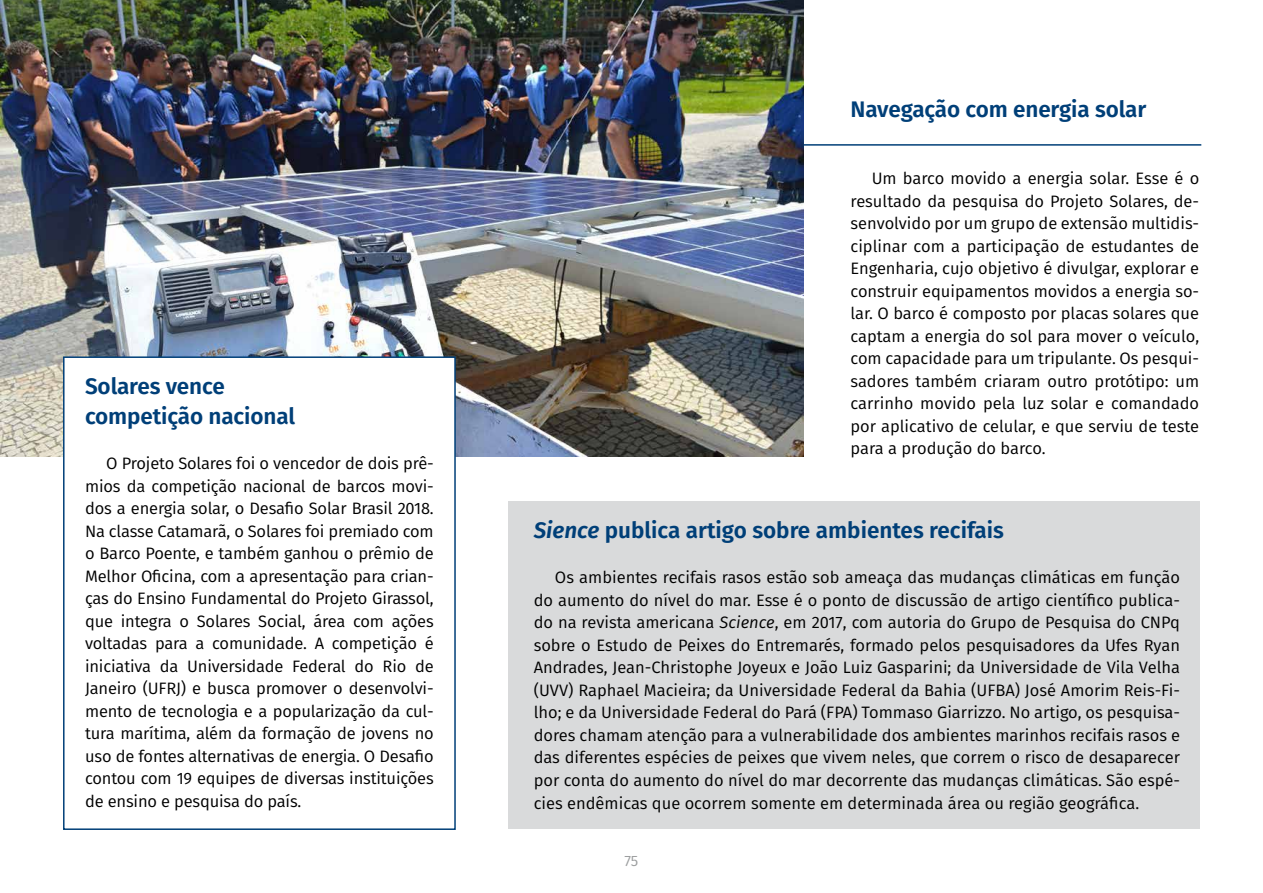
<style>
.page{position:relative;width:1263px;height:893px;background:#fff}
.page>*{position:absolute;margin:0;border:0;box-sizing:border-box;transform-origin:0 0}
.t1{font:600 22.5px/30px "Fira Sans";letter-spacing:-.005em;color:#003f78}
.t2{font:16.5px/22.5px "Fira Sans";letter-spacing:-.01em;color:#000;text-align:justify}
.t3{font:15px "Fira Sans";color:#9c9e9f}
.s1{font-style:italic}
</style>
<div class="page">
<div style="left:508px;top:502px;width:691px;height:327px;background:#d9dadb"></div>
<hr style="left:406px;top:144px;width:795px;height:2px;background:#003f78">
<img style="left:0;top:0;width:804px;height:456px">
<div style="left:63px;top:356px;width:393px;height:474px;background:#fff;border:2px solid #003f78"></div>
<h1 class="t1" style="left:85px;top:370px;width:212px">Solares vence competição nacional</h1>
<p class="t2" style="left:85px;top:452px;width:350px;text-indent:21px">O Projeto Solares foi o vencedor de dois prê&shy;mios da competição nacional de barcos movi&shy;dos a energia solar, o Desafio Solar Brasil 2018.<br>Na classe Catamarã, o Solares foi premiado com o Barco Poente, e também ganhou o prêmio de Melhor Oficina, com a apresentação para crian&shy;ças do Ensino Fundamental do Projeto Girassol, que integra o Solares Social, área com ações voltadas para a comunidade. A competição é iniciativa da Universidade Federal do Rio de Janeiro (UFRJ) e busca promover o desenvolvi&shy;mento de tecnologia e a popularização da cul&shy;tura marítima, além da formação de jovens no uso de fontes alternativas de energia. O Desafio contou com 19 equipes de diversas instituições de ensino e pesquisa do país.</p>
<h1 class="t1" style="left:850px;top:93px;width:297px">Navegação com energia solar</h1>
<p class="t2" style="left:850px;top:167px;width:350px;text-indent:21px">Um barco movido a energia solar. Esse é o resultado da pesquisa do Projeto Solares, de&shy;senvolvido por um grupo de extensão multidis&shy;ciplinar com a participação de estudantes de Engenharia, cujo objetivo é divulgar, explorar e construir equipamentos movidos a energia so&shy;lar. O barco é composto por placas solares que captam a energia do sol para mover o veículo, com capacidade para um tripulante. Os pesqui&shy;sadores também criaram outro protótipo: um carrinho movido pela luz solar e comandado por aplicativo de celular, e que serviu de teste para a produção do barco.</p>
<h1 class="t1" style="left:534px;top:514px;width:472px"><span class="s1">Sience</span> publica artigo sobre ambientes recifais</h1>
<p class="t2" style="left:534px;top:566px;width:648px;text-indent:21px">Os ambientes recifais rasos estão sob ameaça das mudanças climáticas em função do aumento do nível do mar. Esse é o ponto de discussão de artigo científico publica&shy;do na revista americana <span class="s1">Science</span>, em 2017, com autoria do Grupo de Pesquisa do CNPq sobre o Estudo de Peixes do Entremarés, formado pelos pesquisadores da Ufes Ryan Andrades, Jean-Christophe Joyeux e João Luiz Gasparini; da Universidade de Vila Velha (UVV) Raphael Macieira; da Universidade Federal da Bahia (UFBA) José Amorim Reis-Fi&shy;lho; e da Universidade Federal do Pará (FPA) Tommaso Giarrizzo. No artigo, os pesquisa&shy;dores chamam atenção para a vulnerabilidade dos ambientes marinhos recifais rasos e das diferentes espécies de peixes que vivem neles, que correm o risco de desaparecer por conta do aumento do nível do mar decorrente das mudanças climáticas. São espé&shy;cies endêmicas que ocorrem somente em determinada área ou região geográfica.</p>
<p class="t3" style="left:624px;top:849px;width:15px">75</p>
</div>
